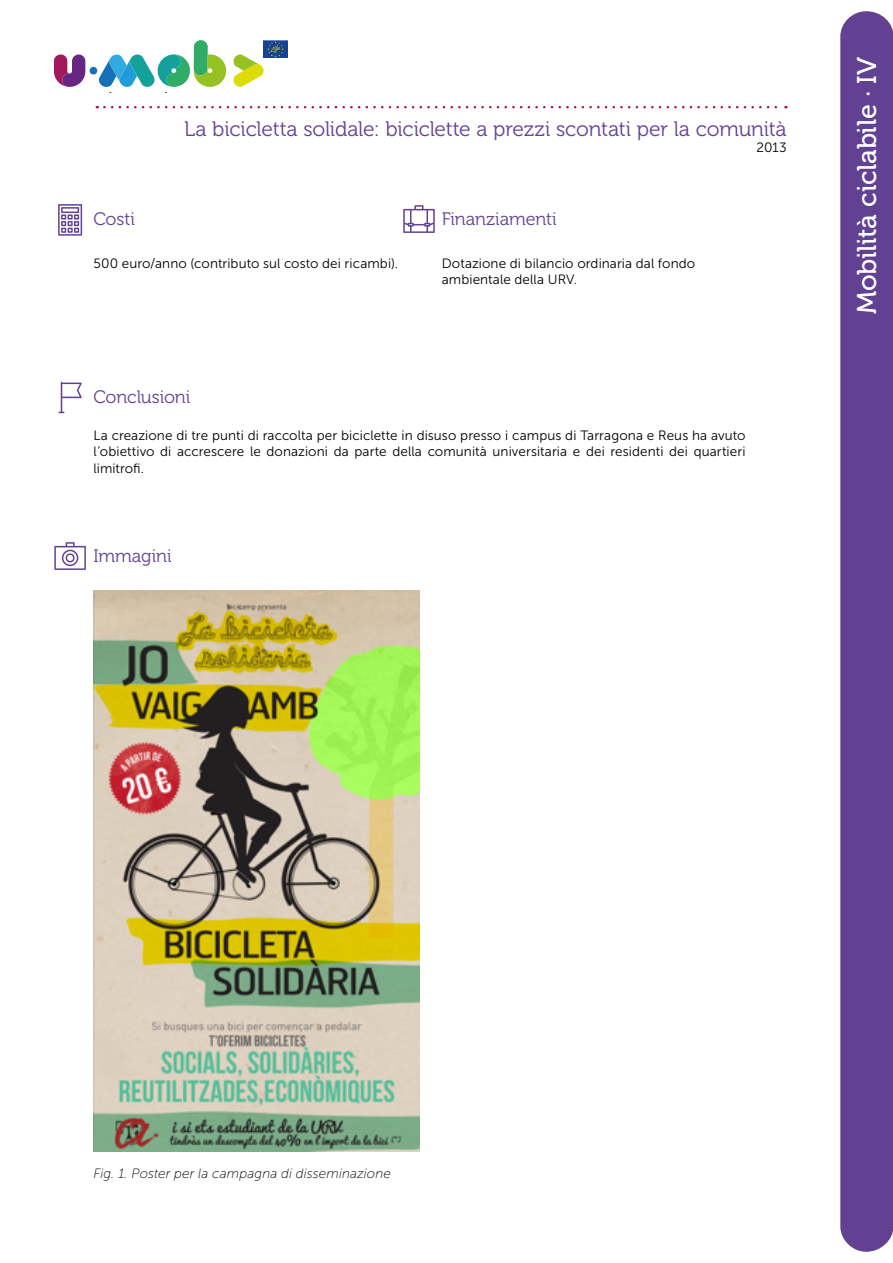
<style>
.page{position:relative;width:893px;height:1263px;background:#fff}
.page>*{position:absolute;margin:0;border:0;box-sizing:border-box;transform-origin:0 0}
.t1{font:27px "Museo 500";letter-spacing:-.01em;color:#fff}
.t2{font:21px "Museo 300";letter-spacing:-.01em;color:#624193}
.t3{font:18px "Museo 300";letter-spacing:-.01em;color:#624193}
.t4{font:13.5px/16.2px "Museo Sans 300";letter-spacing:.005em;color:#000;text-align:justify}
.t5{font:italic 13.5px "Museo Sans 100";letter-spacing:.005em;color:#000}
</style>
<div class="page">
<div style="left:840px;top:11px;width:53px;height:1241px;background:#624193;border-radius:26px"></div>
<svg style="left:54px;top:54px;width:31px;height:33px"></svg>
<svg style="left:233px;top:54px;width:31px;height:33px"></svg>
<div style="left:90px;top:67px;width:7px;height:8px;background:#1571b7;border-radius:50%"></div>
<img style="left:263px;top:40px;width:25px;height:18px">
<svg style="left:99px;top:40px;width:128px;height:53px"></svg>
<svg style="left:104px;top:106px;width:682px;height:2px"></svg>
<svg style="left:58px;top:382px;width:24px;height:31px"></svg>
<svg style="left:54px;top:542px;width:32px;height:28px"></svg>
<svg style="left:58px;top:204px;width:24px;height:32px"></svg>
<svg style="left:403px;top:205px;width:32px;height:28px"></svg>
<img style="left:94px;top:590px;width:325px;height:562px">
<h2 class="t2" style="left:184px;top:117px;width:604px">La bicicletta solidale: biciclette a prezzi scontati per la comunità</h2>
<p class="t4" style="left:757px;top:139px;width:32px">2013</p>
<h3 class="t3" style="left:93px;top:209px;width:43px">Costi</h3>
<h3 class="t3" style="left:442px;top:209px;width:117px">Finanziamenti</h3>
<p class="t4" style="left:93px;top:255px;width:306px">500 euro/anno (contributo sul costo dei ricambi).</p>
<p class="t4" style="left:442px;top:255px;width:255px">Dotazione di bilancio ordinaria dal fondo ambientale della URV.</p>
<h3 class="t3" style="left:93px;top:387px;width:98px">Conclusioni</h3>
<p class="t4" style="left:93px;top:427px;width:654px">La creazione di tre punti di raccolta per biciclette in disuso presso i campus di Tarragona e Reus ha avuto l’obiettivo di accrescere le donazioni da parte della comunità universitaria e dei residenti dei quartieri limitrofi.</p>
<h3 class="t3" style="left:93px;top:546px;width:80px">Immagini</h3>
<h1 class="t1" style="left:852px;top:314px;width:259px;rotate:-90deg">Mobilità ciclabile · IV</h1>
<p class="t5" style="left:93px;top:1166px;width:299px">Fig. 1. Poster per la campagna di disseminazione</p>
</div>
